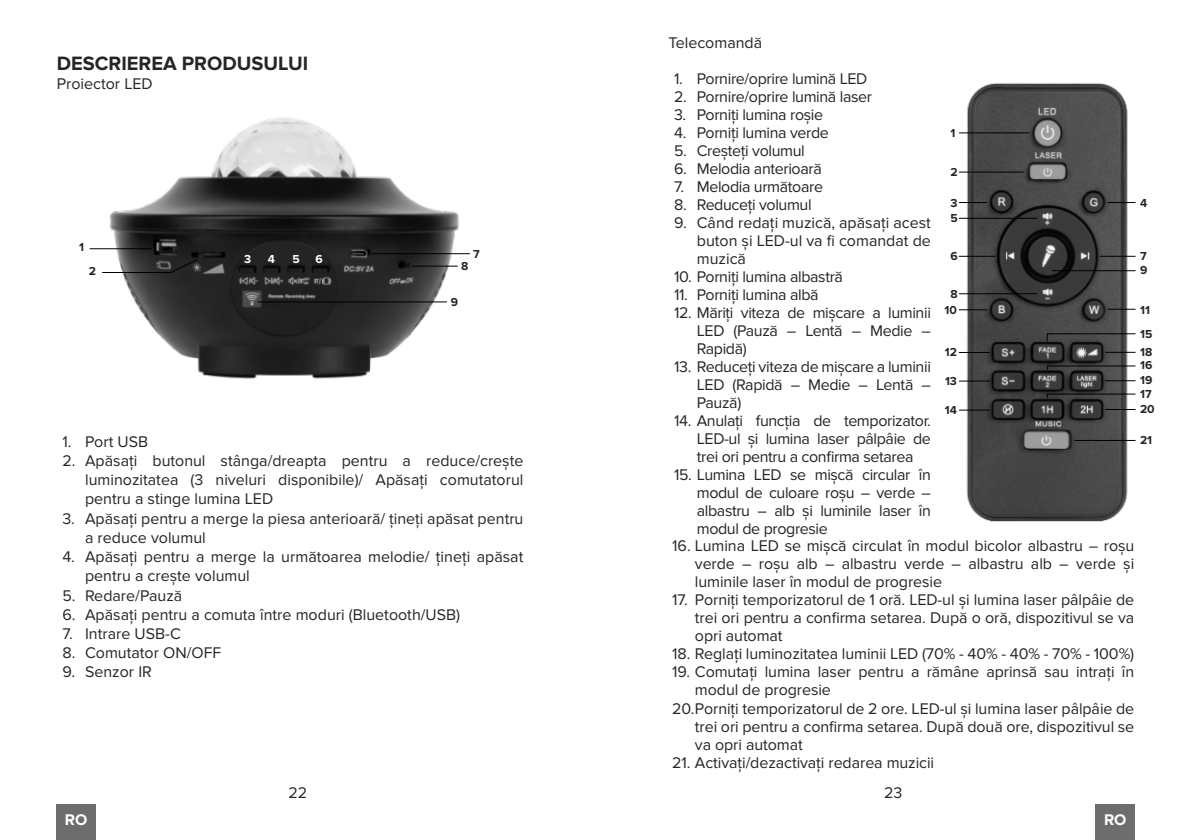
<style>
.page{position:relative;width:1191px;height:840px;background:#fff}
.page>*{position:absolute;margin:0;border:0;box-sizing:border-box;transform-origin:0 0}
.t1{font:700 20px "Proxima Nova";color:#252525}
.t2{font:16px/18px "Proxima Nova";letter-spacing:-.005em;color:#252525;text-align:justify}
.t3{font:16px "Proxima Nova";letter-spacing:-.025em;color:#252525}
.t4{font:700 16px "Proxima Nova";color:#fff}
.t5{font:700 12px/15.8px "Proxima Nova";color:#252525}
.t6{font:700 12px "Proxima Nova";color:#fff}
</style>
<div class="page">
<div style="left:1095px;top:804px;width:39px;height:35px;background:#6d6d6d"></div>
<div style="left:57px;top:804px;width:39px;height:35px;background:#6d6d6d"></div>
<img style="left:959px;top:83px;width:176px;height:439px">
<hr style="left:959px;top:132px;width:69px;height:1px;background:#000">
<hr style="left:959px;top:171px;width:64px;height:1px;background:#000">
<svg style="left:959px;top:202px;width:27px;height:1px"></svg>
<svg style="left:1107px;top:202px;width:28px;height:1px"></svg>
<hr style="left:1100px;top:256px;width:35px;height:1px;background:#000">
<hr style="left:959px;top:218px;width:78px;height:1px;background:#000">
<hr style="left:1052px;top:270px;width:83px;height:1px;background:#000">
<hr style="left:959px;top:293px;width:78px;height:1px;background:#000">
<svg style="left:1107px;top:308px;width:28px;height:1px"></svg>
<hr style="left:1047px;top:333px;width:88px;height:1px;background:#000">
<hr style="left:1047px;top:365px;width:88px;height:1px;background:#000">
<hr style="left:1047px;top:393px;width:88px;height:1px;background:#000">
<hr style="left:1105px;top:351px;width:30px;height:1px;background:#000">
<hr style="left:1105px;top:380px;width:30px;height:1px;background:#000">
<hr style="left:1105px;top:409px;width:30px;height:1px;background:#000">
<hr style="left:1075px;top:439px;width:60px;height:1px;background:#000">
<hr style="left:959px;top:256px;width:36px;height:1px;background:#000">
<svg style="left:959px;top:309px;width:28px;height:1px"></svg>
<hr style="left:959px;top:352px;width:30px;height:1px;background:#000">
<hr style="left:959px;top:380px;width:30px;height:1px;background:#000">
<hr style="left:959px;top:409px;width:30px;height:1px;background:#000">
<img style="left:95px;top:117px;width:375px;height:262px">
<hr style="left:90px;top:248px;width:61px;height:1px;background:#000">
<hr style="left:372px;top:253px;width:97px;height:1px;background:#000">
<hr style="left:258px;top:301px;width:188px;height:1px;background:#000">
<hr style="left:412px;top:265px;width:45px;height:1px;background:#000">
<hr style="left:102px;top:272px;width:69px;height:1px;background:#000">
<svg style="left:169px;top:258px;width:29px;height:16px"></svg>
<p class="t1" style="left:57px;top:54px;width:253px">DESCRIEREA PRODUSULUI</p>
<p class="t2" style="left:57px;top:76px;width:98px">Proiector LED</p>
<p class="t5" style="left:79px;top:239px;width:6px">1</p>
<p class="t5" style="left:89px;top:263px;width:9px">2</p>
<p class="t6" style="left:244px;top:253px;width:9px">3</p>
<p class="t6" style="left:268px;top:253px;width:9px">4</p>
<p class="t6" style="left:292px;top:253px;width:9px">5</p>
<p class="t6" style="left:315px;top:253px;width:9px">6</p>
<p class="t5" style="left:473px;top:246px;width:8px">7</p>
<p class="t5" style="left:461px;top:258px;width:9px">8</p>
<p class="t5" style="left:451px;top:294px;width:9px">9</p>
<p class="t2" style="left:62px;top:433px;width:87px">1. Port USB</p>
<p class="t2" style="left:85px;top:451px;width:440px;line-height:19.2px;text-indent:-23px">2. Apăsați butonul stânga/dreapta pentru a reduce/crește luminozitatea (3 niveluri disponibile)/ Apăsați comutatorul pentru a stinge lumina LED</p>
<p class="t2" style="left:85px;top:509px;width:440px;line-height:19.2px;text-indent:-23px">3. Apăsați pentru a merge la piesa anterioară/ țineți apăsat pentru a reduce volumul</p>
<p class="t2" style="left:85px;top:547px;width:440px;line-height:19.2px;text-indent:-23px">4. Apăsați pentru a merge la următoarea melodie/ țineți apăsat pentru a crește volumul</p>
<p class="t2" style="left:62px;top:586px;width:121px">5. Redare/Pauză</p>
<p class="t2" style="left:62px;top:605px;width:399px">6. Apăsați pentru a comuta între moduri (Bluetooth/USB)</p>
<p class="t2" style="left:62px;top:625px;width:120px">7. Intrare USB-C</p>
<p class="t2" style="left:62px;top:644px;width:160px">8. Comutator ON/OFF</p>
<p class="t2" style="left:62px;top:663px;width:91px">9. Senzor IR</p>
<p class="t2" style="left:668px;top:34px;width:95px">Telecomandă</p>
<p class="t3" style="left:674px;top:71px;width:195px">1. Pornire/oprire lumină LED</p>
<p class="t3" style="left:674px;top:89px;width:199px">2. Pornire/oprire lumină laser</p>
<p class="t3" style="left:674px;top:107px;width:150px">3. Porniți lumina roșie</p>
<p class="t3" style="left:674px;top:125px;width:156px">4. Porniți lumina verde</p>
<p class="t3" style="left:674px;top:143px;width:132px">5. Creșteți volumul</p>
<p class="t3" style="left:674px;top:161px;width:149px">6. Melodia anterioară</p>
<p class="t3" style="left:674px;top:179px;width:150px">7. Melodia următoare</p>
<p class="t3" style="left:674px;top:197px;width:139px">8. Reduceți volumul</p>
<p class="t2" style="left:697px;top:214px;width:236px;text-indent:-23px">9. Când redați muzică, apăsați acest buton și LED-ul va fi comandat de muzică</p>
<p class="t3" style="left:674px;top:269px;width:170px">10. Porniți lumina albastră</p>
<p class="t3" style="left:674px;top:287px;width:146px">11. Porniți lumina albă</p>
<p class="t2" style="left:697px;top:304px;width:236px;text-indent:-23px">12. Măriți viteza de mișcare a luminii LED (Pauză – Lentă – Medie – Rapidă)</p>
<p class="t2" style="left:697px;top:358px;width:236px;text-indent:-23px">13. Reduceți viteza de mișcare a luminii LED (Rapidă – Medie – Lentă – Pauză)</p>
<p class="t2" style="left:697px;top:412px;width:236px;text-indent:-23px">14. Anulați funcția de temporizator.<br>LED-ul și lumina laser pâlpâie de trei ori pentru a confirma setarea</p>
<p class="t2" style="left:697px;top:466px;width:236px;text-indent:-23px">15. Lumina LED se mișcă circular în modul de culoare roșu – verde – albastru – alb și luminile laser în modul de progresie</p>
<p class="t5" style="left:950px;top:125px;width:6px">1</p>
<p class="t5" style="left:950px;top:165px;width:9px">2</p>
<p class="t5" style="left:950px;top:195px;width:9px">3<br>5</p>
<p class="t5" style="left:1140px;top:195px;width:9px">4</p>
<p class="t5" style="left:1140px;top:249px;width:9px;line-height:14.4px">7<br>9</p>
<p class="t5" style="left:1140px;top:298px;width:14px;line-height:24.4px">11<br>15</p>
<p class="t5" style="left:1140px;top:346px;width:14px;line-height:13.2px">18<br>16</p>
<p class="t5" style="left:1140px;top:373px;width:14px;line-height:13.8px">19<br>17</p>
<p class="t5" style="left:1140px;top:401px;width:16px">20</p>
<p class="t5" style="left:1140px;top:432px;width:14px">21</p>
<p class="t5" style="left:950px;top:248px;width:9px">6</p>
<p class="t5" style="left:944px;top:286px;width:15px;text-align:center">8<br>10</p>
<p class="t5" style="left:945px;top:344px;width:14px">12</p>
<p class="t5" style="left:945px;top:373px;width:13px">13</p>
<p class="t5" style="left:945px;top:402px;width:14px">14</p>
<p class="t2" style="left:695px;top:537px;width:441px;text-indent:-23px">16. Lumina LED se mișcă circulat în modul bicolor albastru – roșu verde – roșu alb – albastru verde – albastru alb – verde și luminile laser în modul de progresie</p>
<p class="t2" style="left:695px;top:591px;width:441px;text-indent:-23px">17. Porniți temporizatorul de 1 oră. LED-ul și lumina laser pâlpâie de trei ori pentru a confirma setarea. După o oră, dispozitivul se va opri automat</p>
<p class="t2" style="left:672px;top:645px;width:463px">18. Reglați luminozitatea luminii LED (70% - 40% - 40% - 70% - 100%)</p>
<p class="t2" style="left:672px;top:663px;width:463px">19. Comutați lumina laser pentru a rămâne aprinsă sau intrați în</p>
<p class="t2" style="left:695px;top:681px;width:137px">modul de progresie</p>
<p class="t2" style="left:672px;top:699px;width:463px">20.Porniți temporizatorul de 2 ore. LED-ul și lumina laser pâlpâie de</p>
<p class="t2" style="left:695px;top:717px;width:441px">trei ori pentru a confirma setarea. După două ore, dispozitivul se</p>
<p class="t2" style="left:695px;top:735px;width:109px">va opri automat</p>
<p class="t2" style="left:672px;top:753px;width:263px">21. Activați/dezactivați redarea muzicii</p>
<p class="t2" style="left:288px;top:783px;width:20px">22</p>
<p class="t2" style="left:884px;top:783px;width:20px">23</p>
<p class="t4" style="left:65px;top:811px;width:24px">RO</p>
<p class="t4" style="left:1104px;top:811px;width:24px">RO</p>
</div>
